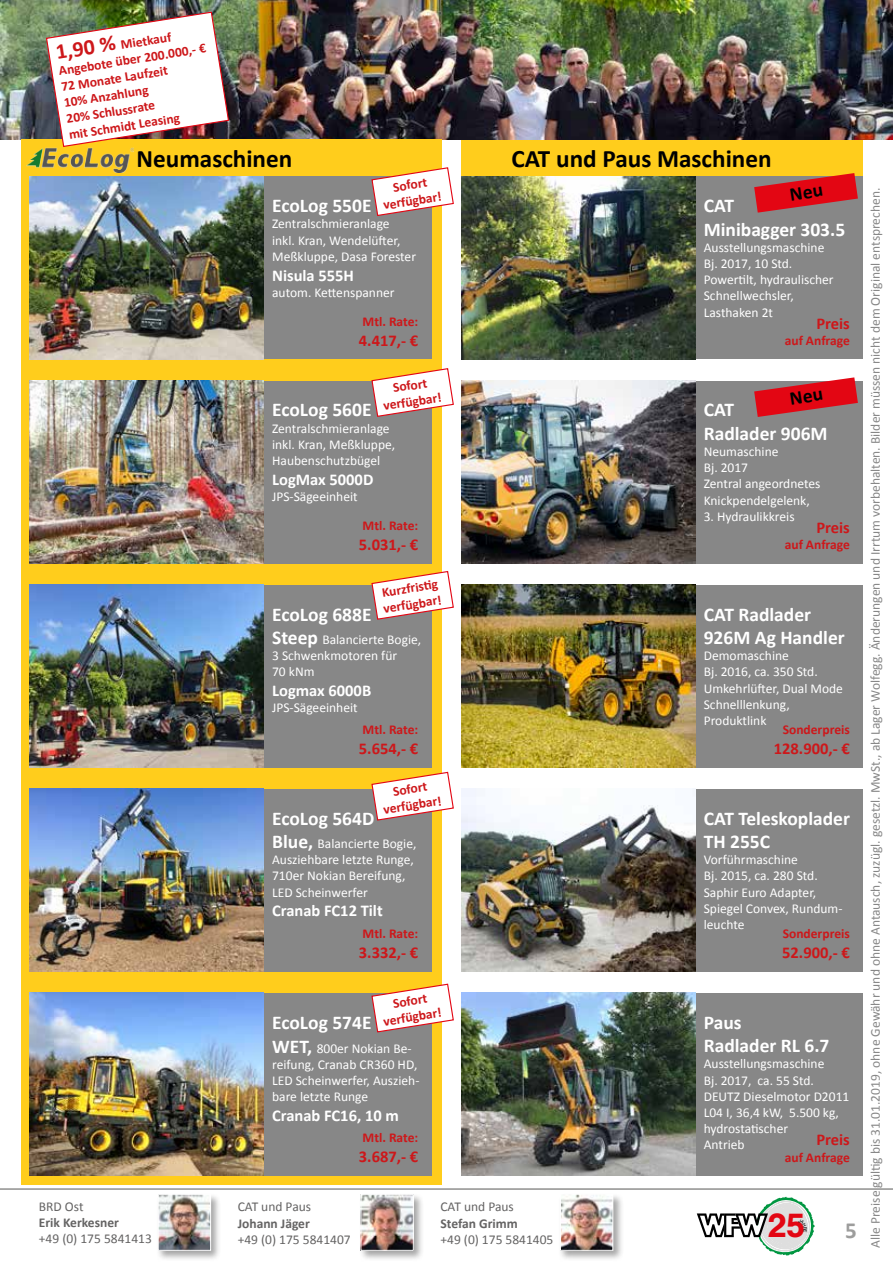
<style>
.page{position:relative;width:893px;height:1263px;background:#fff}
.page>*{position:absolute;margin:0;border:0;box-sizing:border-box;transform-origin:0 0}
.t1{font:700 35.25px "Nimbus San";color:#e30613}
.t2{font:700 25.2px "Calibri";color:#000}
.t3{font:700 23.1px "Calibri";color:#9d9d9c}
.t4{font:700 19.5px/23.4px "Calibri";color:#fff}
.t5{font:700 16.5px "Calibri";color:#cd171a}
.t6{font:700 16.5px "Calibri";color:#fff}
.t7{font:13.5px/16.2px "Calibri";color:#fff}
.t8{font:700 13.5px/16.2px "Calibri";color:#cd171a;text-align:center}
.t9{font:13.5px "Calibri";color:#878787}
.t10{font:13.5px "Calibri";color:#646363}
.t11{font:700 13.5px "Calibri";color:#646363}
.s1{font-size:22.05px}
.s2{font-weight:700;font-size:19.5px}
</style>
<div class="page">
<div style="left:461px;top:139px;width:402px;height:37px;background:#ffcd1c"></div>
<hr style="left:0;top:1189px;width:893px;height:1px;background:#575756">
<div style="left:695px;top:176px;width:168px;height:183px;background:#878787"></div>
<div style="left:695px;top:381px;width:168px;height:182px;background:#878787"></div>
<div style="left:695px;top:585px;width:168px;height:182px;background:#878787"></div>
<div style="left:695px;top:789px;width:168px;height:183px;background:#878787"></div>
<div style="left:695px;top:993px;width:168px;height:183px;background:#878787"></div>
<img style="left:461px;top:176px;width:234px;height:183px">
<img style="left:461px;top:381px;width:234px;height:182px">
<img style="left:461px;top:585px;width:234px;height:182px">
<img style="left:461px;top:789px;width:234px;height:183px">
<img style="left:461px;top:993px;width:234px;height:183px">
<img style="left:1px;top:0;width:892px;height:139px">
<div style="left:21px;top:139px;width:421px;height:1045px;background:#ffcd1c"></div>
<img style="left:27px;top:148px;width:106px;height:25px">
<div style="left:264px;top:176px;width:168px;height:183px;background:#878787"></div>
<div style="left:264px;top:381px;width:168px;height:182px;background:#878787"></div>
<div style="left:264px;top:585px;width:168px;height:182px;background:#878787"></div>
<div style="left:264px;top:789px;width:168px;height:183px;background:#878787"></div>
<div style="left:264px;top:993px;width:168px;height:183px;background:#878787"></div>
<img style="left:30px;top:176px;width:234px;height:183px">
<img style="left:30px;top:381px;width:234px;height:182px">
<img style="left:30px;top:585px;width:234px;height:182px">
<img style="left:30px;top:789px;width:234px;height:183px">
<img style="left:30px;top:993px;width:234px;height:183px">
<div style="left:359px;top:1193px;width:65px;height:68px;background:#878787;opacity:.75"></div>
<img style="left:363px;top:1196px;width:49px;height:53px">
<div style="left:361px;top:1194px;width:53px;height:57px;border:1px solid #fff"></div>
<div style="left:156px;top:1193px;width:66px;height:68px;background:#878787;opacity:.75"></div>
<img style="left:160px;top:1196px;width:49px;height:53px">
<div style="left:158px;top:1194px;width:53px;height:57px;border:1px solid #fff"></div>
<img style="left:45px;top:11px;width:185px;height:137px">
<div style="left:559px;top:1193px;width:65px;height:68px;background:#878787;opacity:.75"></div>
<img style="left:562px;top:1196px;width:49px;height:53px">
<div style="left:560px;top:1194px;width:53px;height:57px;border:1px solid #fff"></div>
<svg style="left:371px;top:167px;width:83px;height:49px"></svg>
<svg style="left:371px;top:368px;width:83px;height:49px"></svg>
<svg style="left:371px;top:571px;width:83px;height:49px"></svg>
<svg style="left:371px;top:771px;width:83px;height:50px"></svg>
<svg style="left:371px;top:983px;width:83px;height:50px"></svg>
<svg style="left:697px;top:1197px;width:118px;height:59px"></svg>
<svg style="left:754px;top:173px;width:104px;height:40px"></svg>
<svg style="left:754px;top:377px;width:104px;height:40px"></svg>
<p class="t8" style="left:55px;top:47px;width:150px;text-align:left;rotate:-9deg"><span class="s1">1,90 %</span> Mietkauf<br>Angebote über 200.000,- €<br>72 Monate Laufzeit<br>10% Anzahlung<br>20% Schlussrate<br>mit Schmidt Leasing</p>
<h2 class="t2" style="left:137px;top:143px;width:157px">Neumaschinen</h2>
<h2 class="t2" style="left:511px;top:143px;width:262px">CAT und Paus Maschinen</h2>
<h3 class="t4" style="left:272px;top:194px;width:101px">EcoLog 550E</h3>
<p class="t7" style="left:272px;top:216px;width:145px">Zentralschmieranlage<br>inkl. Kran, Wendelüfter,<br>Meßkluppe, Dasa Forester</p>
<p class="t6" style="left:272px;top:265px;width:83px">Nisula 555H</p>
<p class="t7" style="left:272px;top:285px;width:124px">autom. Kettenspanner</p>
<p class="t8" style="left:380px;top:181px;width:60px;rotate:-9deg">Sofort verfügbar!</p>
<h3 class="t4" style="left:704px;top:194px;width:143px">CAT<br>Minibagger 303.5</h3>
<p class="t7" style="left:704px;top:239px;width:131px">Ausstellungsmaschine<br>Bj. 2017, 10 Std.<br>Powertilt, hydraulischer<br>Schnellwechsler,<br>Lasthaken 2t</p>
<p class="t8" style="left:363px;top:313px;width:57px">Mtl. Rate:</p>
<p class="t5" style="left:359px;top:330px;width:61px">4.417,- €</p>
<p class="t5" style="left:816px;top:313px;width:35px">Preis</p>
<p class="t8" style="left:785px;top:333px;width:67px">auf Anfrage</p>
<p class="t10" style="left:39px;top:1198px;width:46px">BRD Ost</p>
<p class="t11" style="left:39px;top:1214px;width:82px">Erik Kerkesner</p>
<p class="t10" style="left:39px;top:1230px;width:115px">+49 (0) 175 5841413</p>
<p class="t8" style="left:380px;top:382px;width:60px;rotate:-9deg">Sofort verfügbar!</p>
<h3 class="t4" style="left:272px;top:398px;width:101px">EcoLog 560E</h3>
<p class="t7" style="left:272px;top:420px;width:125px">Zentralschmieranlage inkl. Kran, Meßkluppe,<br>Haubenschutzbügel</p>
<p class="t6" style="left:272px;top:469px;width:103px">LogMax 5000D</p>
<p class="t7" style="left:272px;top:488px;width:87px">JPS-Sägeeinheit</p>
<p class="t8" style="left:363px;top:517px;width:57px">Mtl. Rate:</p>
<p class="t5" style="left:359px;top:534px;width:61px">5.031,- €</p>
<p class="t8" style="left:380px;top:585px;width:60px;text-align:left;rotate:-9deg">Kurzfristi g verfügbar!</p>
<h3 class="t4" style="left:272px;top:602px;width:101px">EcoLog 688E</h3>
<p class="t7" style="left:272px;top:631px;width:151px"><span class="s2">Steep</span> Balancierte Bogie,<br>3 Schwenkmotoren für<br>70 kNm</p>
<p class="t6" style="left:272px;top:680px;width:101px">Logmax 6000B</p>
<p class="t7" style="left:272px;top:700px;width:87px">JPS-Sägeeinheit</p>
<p class="t8" style="left:363px;top:722px;width:57px">Mtl. Rate:</p>
<p class="t5" style="left:359px;top:738px;width:61px">5.654,- €</p>
<p class="t8" style="left:380px;top:786px;width:60px;rotate:-9deg">Sofort verfügbar!</p>
<h3 class="t4" style="left:272px;top:806px;width:104px">EcoLog 564D</h3>
<p class="t7" style="left:272px;top:835px;width:146px"><span class="s2">Blue,</span> Balancierte Bogie,<br>Ausziehbare letzte Runge,<br>710er Nokian Bereifung,<br>LED Scheinwerfer</p>
<p class="t6" style="left:272px;top:900px;width:112px">Cranab FC12 Tilt</p>
<p class="t8" style="left:363px;top:926px;width:57px">Mtl. Rate:</p>
<p class="t5" style="left:359px;top:942px;width:61px">3.332,- €</p>
<p class="t8" style="left:380px;top:997px;width:60px;rotate:-9deg">Sofort verfügbar!</p>
<h3 class="t4" style="left:272px;top:1010px;width:101px">EcoLog 574E</h3>
<p class="t7" style="left:272px;top:1040px;width:149px"><span class="s2">WET,</span> 800er Nokian Be&shy;reifung, Cranab CR360 HD,<br>LED Scheinwerfer, Auszieh&shy;bare letzte Runge</p>
<p class="t6" style="left:272px;top:1105px;width:128px">Cranab FC16, 10 m</p>
<p class="t8" style="left:363px;top:1130px;width:57px">Mtl. Rate:</p>
<p class="t5" style="left:359px;top:1146px;width:61px">3.687,- €</p>
<p class="t10" style="left:238px;top:1198px;width:75px">CAT und Paus</p>
<p class="t11" style="left:238px;top:1214px;width:74px">Johann Jäger</p>
<p class="t10" style="left:238px;top:1231px;width:115px">+49 (0) 175 5841407</p>
<p class="t10" style="left:440px;top:1198px;width:75px">CAT und Paus</p>
<p class="t11" style="left:440px;top:1214px;width:79px">Stefan Grimm</p>
<p class="t10" style="left:440px;top:1231px;width:115px">+49 (0) 175 5841405</p>
<h3 class="t4" style="left:704px;top:398px;width:125px">CAT<br>Radlader 906M</h3>
<p class="t7" style="left:704px;top:443px;width:118px">Neumaschine<br>Bj. 2017<br>Zentral angeordnetes<br>Knickpendelgelenk,</p>
<p class="t7" style="left:704px;top:508px;width:92px">3. Hydraulikkreis</p>
<p class="t5" style="left:816px;top:517px;width:35px">Preis</p>
<p class="t8" style="left:785px;top:537px;width:67px">auf Anfrage</p>
<h3 class="t4" style="left:704px;top:602px;width:142px">CAT Radlader<br>926M Ag Handler</h3>
<p class="t7" style="left:704px;top:647px;width:141px">Demomaschine<br>Bj. 2016, ca. 350 Std.<br>Umkehrlüfter, Dual Mode<br>Schnelllenkung,<br>Produktlink</p>
<p class="t8" style="left:783px;top:722px;width:69px">Sonderpreis</p>
<p class="t5" style="left:774px;top:738px;width:77px">128.900,- €</p>
<h3 class="t4" style="left:704px;top:806px;width:148px">CAT Teleskoplader<br>TH 255C</h3>
<p class="t7" style="left:704px;top:852px;width:140px">Vorführmaschine<br>Bj. 2015, ca. 280 Std.<br>Saphir Euro Adapter,<br>Spiegel Convex, Rundum&shy;leuchte</p>
<p class="t8" style="left:783px;top:926px;width:69px">Sonderpreis</p>
<p class="t5" style="left:782px;top:942px;width:69px">52.900,- €</p>
<h3 class="t4" style="left:704px;top:1010px;width:127px">Paus<br>Radlader RL 6.7</h3>
<p class="t7" style="left:704px;top:1056px;width:147px">Ausstellungsmaschine<br>Bj. 2017, ca. 55 Std.<br>DEUTZ Dieselmotor D2011<br>L04 I, 36,4 kW, 5.500 kg, hydrostatischer<br>Antrieb</p>
<p class="t5" style="left:816px;top:1129px;width:35px">Preis</p>
<p class="t8" style="left:785px;top:1149px;width:67px">auf Anfrage</p>
<h1 class="t1" style="left:767px;top:1205px;width:39px">25</h1>
<h3 class="t3" style="left:845px;top:1216px;width:13px">5</h3>
<p class="t9" style="left:867px;top:1248px;width:1061px;rotate:-90deg">Alle Preise gültig bis 31.01.2019, ohne Gewähr und ohne Antausch, zuzügl. gesetzl. MwSt., ab Lager Wolfegg. Änderungen und Irrtum vorbehalten. Bilder müssen nicht dem Original entsprechen.</p>
</div>
